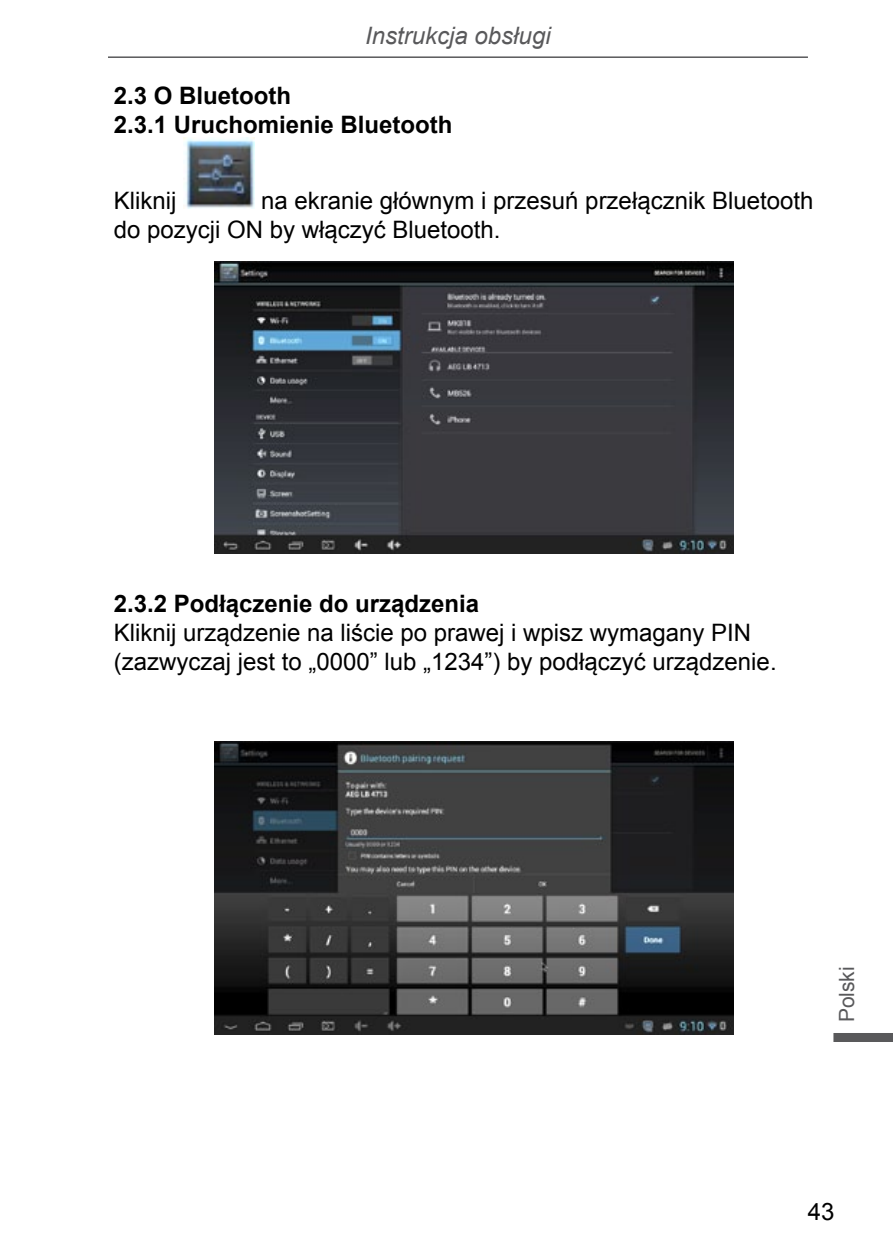
<style>
.page{position:relative;width:893px;height:1259px;background:#fff}
.page>*{position:absolute;margin:0;border:0;box-sizing:border-box;transform-origin:0 0}
.t1{font:24px/28.8px "Arial";color:#000}
.t2{font:700 24px/28.8px "Arial";color:#000}
.t3{font:italic 24px "Arial";color:#59595b}
.t4{font:21px "Arial";color:#59595b}
</style>
<div class="page">
<hr style="left:108px;top:56px;width:700px;height:2px;background:#59595b">
<div style="left:833px;top:1033px;width:60px;height:9px;background:#59595b"></div>
<img style="left:183px;top:138px;width:71px;height:71px">
<img style="left:214px;top:261px;width:520px;height:293px">
<img style="left:214px;top:742px;width:520px;height:292px">
<p class="t3" style="left:365px;top:20px;width:187px">Instrukcja obsługi</p>
<p class="t2" style="left:114px;top:82px;width:340px">2.3 O Bluetooth<br>2.3.1 Uruchomienie Bluetooth</p>
<p class="t1" style="left:114px;top:186px;width:701px;text-indent:147px">na ekranie głównym i przesuń przełącznik Bluetooth do pozycji ON by włączyć Bluetooth.</p>
<p class="t1" style="left:114px;top:186px;width:64px">Kliknij</p>
<p class="t2" style="left:114px;top:590px;width:367px">2.3.2 Podłączenie do urządzenia</p>
<p class="t1" style="left:114px;top:618px;width:664px">Kliknij urządzenie na liście po prawej i wpisz wymagany PIN (zazwyczaj jest to „0000” lub „1234”) by podłączyć urządzenie.</p>
<p class="t4" style="left:833px;top:1022px;width:58px;rotate:-90deg">Polski</p>
<p class="t1" style="left:808px;top:1197px;width:28px">43</p>
</div>
